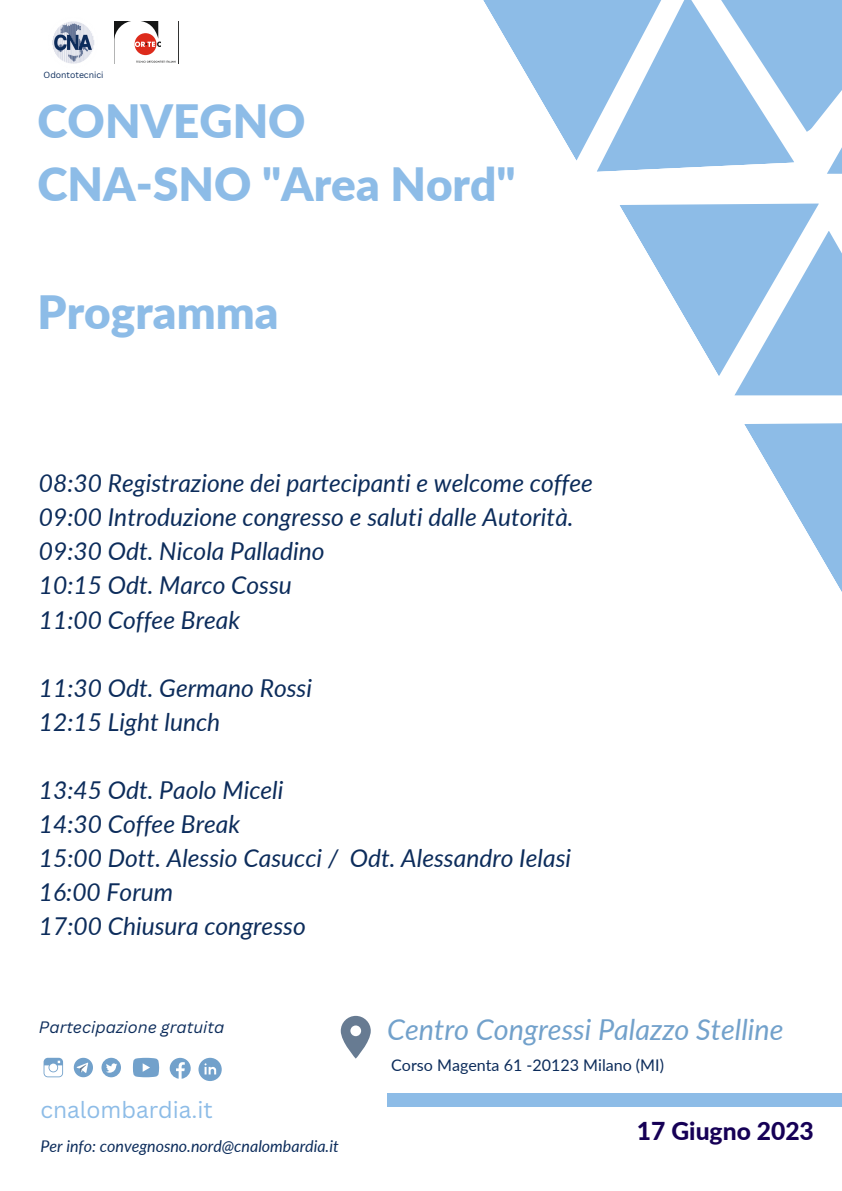
<style>
.page{position:relative;width:842px;height:1191px;background:#fff}
.page>*{position:absolute;margin:0;border:0;box-sizing:border-box;transform-origin:0 0}
.t1{font:900 45.9px/63.6px "Lato";color:#8dbce7}
.t2{font:italic 28.8px "Lato";color:#72a1cb}
.t3{font:italic 24.6px/34px "Lato";color:#0c2c5b}
.t4{font:800 24.6px "Lato";color:#160056}
.t5{font:22.8px "Canva Sans";color:#8dbce7}
.t6{font:italic 16.1px "Lato";color:#0c2c5b}
.t7{font:16.1px "Lato";color:#0c2c5b}
.t8{font:italic 16.1px "Canva Sans";color:#0c2c5b}
.t9{font:8.6px "Canva Sans";color:#0c2c5b}
</style>
<div class="page">
<img style="left:52px;top:21px;width:42px;height:43px">
<svg style="left:170px;top:1057px;width:21px;height:21px"></svg>
<svg style="left:198px;top:1057px;width:24px;height:23px"></svg>
<svg style="left:102px;top:1057px;width:19px;height:20px"></svg>
<svg style="left:133px;top:1057px;width:26px;height:20px"></svg>
<svg style="left:74px;top:1057px;width:19px;height:20px"></svg>
<svg style="left:44px;top:1057px;width:19px;height:20px"></svg>
<svg style="left:114px;top:21px;width:62px;height:43px"></svg>
<svg style="left:619px;top:203px;width:200px;height:173px"></svg>
<svg style="left:734px;top:230px;width:108px;height:165px;fill:#8dbce7"></svg>
<svg style="left:483px;top:0;width:359px;height:172px"></svg>
<svg style="left:744px;top:423px;width:98px;height:169px"></svg>
<div style="left:387px;top:1092px;width:455px;height:14px;background:#8dbce7"></div>
<svg style="left:341px;top:1015px;width:30px;height:43px"></svg>
<p class="t9" style="left:44px;top:69px;width:61px">Odontotecnici</p>
<h1 class="t1" style="left:38px;top:88px;width:480px">CONVEGNO<br>CNA-SNO "Area Nord"</h1>
<h1 class="t1" style="left:38px;top:279px;width:242px">Programma</h1>
<p class="t3" style="left:39px;top:466px;width:556px">08:30 Registrazione dei partecipanti e welcome coffee 09:00 Introduzione congresso e saluti dalle Autorità.<br>09:30 Odt. Nicola Palladino<br>10:15 Odt. Marco Cossu<br>11:00 Coffee Break</p>
<p class="t3" style="left:39px;top:670px;width:275px">11:30 Odt. Germano Rossi<br>12:15 Light lunch</p>
<p class="t3" style="left:39px;top:772px;width:534px">13:45 Odt. Paolo Miceli<br>14:30 Coffee Break<br>15:00 Dott. Alessio Casucci / Odt. Alessandro Ielasi<br>16:00 Forum<br>17:00 Chiusura congresso</p>
<p class="t8" style="left:39px;top:1016px;width:187px">Partecipazione gratuita</p>
<p class="t2" style="left:387px;top:1011px;width:398px">Centro Congressi Palazzo Stelline</p>
<p class="t5" style="left:40px;top:1093px;width:174px">cnalombardia.it</p>
<p class="t6" style="left:40px;top:1136px;width:300px">Per info: convegnosno.nord@cnalombardia.it</p>
<p class="t7" style="left:391px;top:1055px;width:274px">Corso Magenta 61 -20123 Milano (MI)</p>
<p class="t4" style="left:637px;top:1115px;width:178px">17 Giugno 2023</p>
</div>
